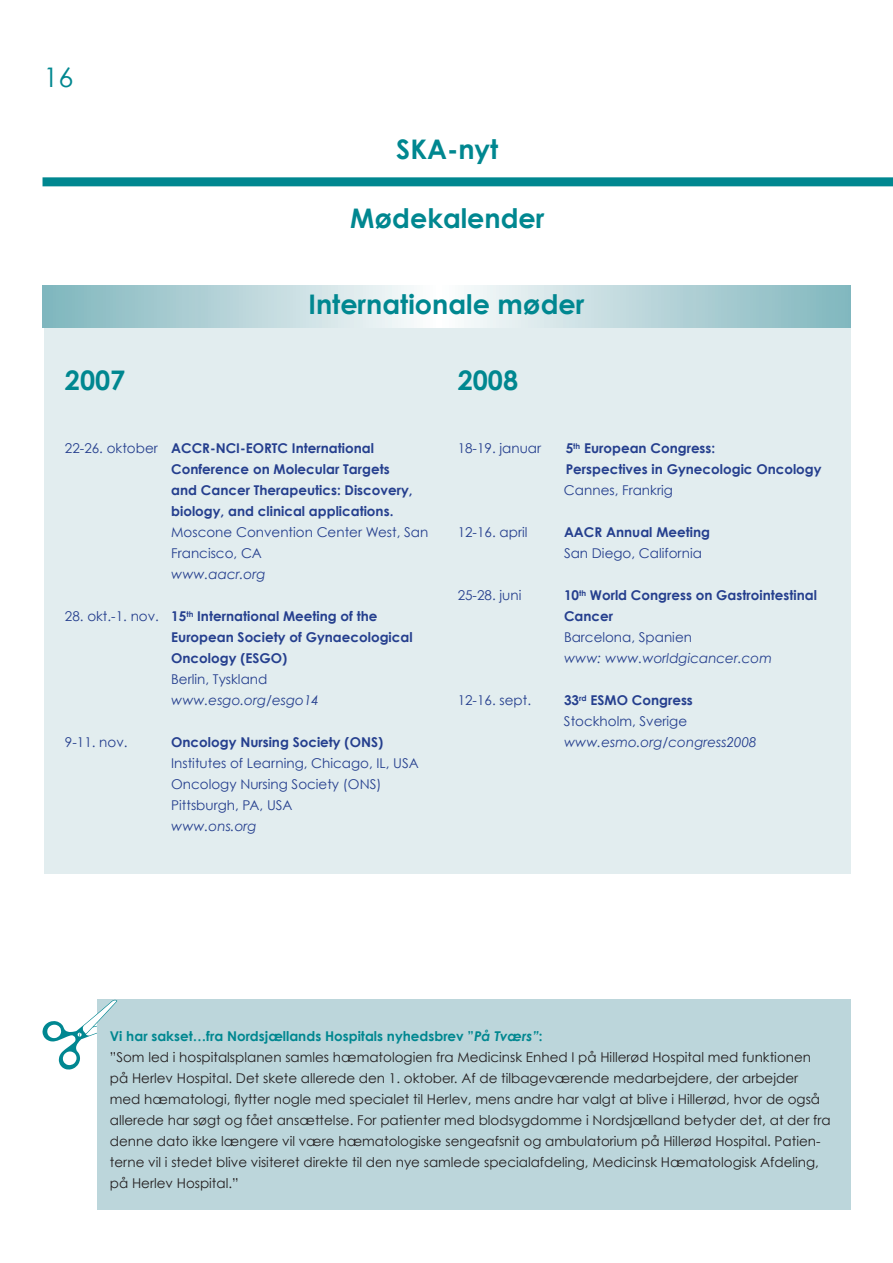
<style>
.page{position:relative;width:893px;height:1263px;background:#fff}
.page>*{position:absolute;margin:0;border:0;box-sizing:border-box;transform-origin:0 0}
.t1{font:700 27px "Century Gothic";color:#008790}
.t2{font:27px "Century Gothic";color:#008790}
.t3{font:13.5px/21px "Century Gothic";color:#231f20}
.t4{font:700 13.5px/21px "Century Gothic";color:#253f8e}
.t5{font:13.5px/21px "Century Gothic";color:#253f8e}
.t6{font:italic 13.5px "Century Gothic";color:#253f8e}
.s1{font-weight:400}
.s2{font-weight:700}
.s3{font-weight:700;color:#008790}
.s4{font-weight:700;font-style:italic;color:#008790}
</style>
<div class="page">
<div style="left:43px;top:177px;width:850px;height:9px;background:#008790"></div>
<div style="left:97px;top:1000px;width:753px;height:210px;background:#bcd6db"></div>
<svg style="left:43px;top:1000px;width:74px;height:69px"></svg>
<div style="left:44px;top:327px;width:806px;height:546px;background:#e2edef"></div>
<svg style="left:43px;top:285px;width:807px;height:42px;background:#bcd8dc"></svg>
<h1 class="t2" style="left:44px;top:61px;width:31px">16</h1>
<h1 class="t1" style="left:65px;top:363px;width:62px">2007</h1>
<h1 class="t1" style="left:396px;top:132px;width:104px">SKA-nyt</h1>
<h1 class="t1" style="left:350px;top:201px;width:196px">Mødekalender</h1>
<h1 class="t1" style="left:308px;top:287px;width:277px">Internationale møder</h1>
<h1 class="t1" style="left:458px;top:363px;width:62px">2008</h1>
<p class="t4" style="left:171px;top:437px;width:243px;text-indent:-106px"><span class="s1">22-26. oktober</span> ACCR-NCI-EORTC International Conference on Molecular Targets and Cancer Therapeutics: Discovery, biology, and clinical applications.</p>
<p class="t5" style="left:171px;top:521px;width:259px">Moscone Convention Center West, San<br>Francisco, CA</p>
<p class="t6" style="left:171px;top:566px;width:96px">www.aacr.org</p>
<p class="t4" style="left:171px;top:605px;width:243px;text-indent:-106px"><span class="s1">28. okt.-1. nov.</span> 15<sup>th</sup> International Meeting of the<br>European Society of Gynaecological<br>Oncology (ESGO)</p>
<p class="t5" style="left:171px;top:668px;width:98px">Berlin, Tyskland</p>
<p class="t6" style="left:171px;top:692px;width:149px">www.esgo.org/esgo14</p>
<p class="t5" style="left:65px;top:731px;width:64px">9-11. nov.</p>
<p class="t4" style="left:171px;top:731px;width:213px">Oncology Nursing Society (ONS)</p>
<p class="t5" style="left:171px;top:752px;width:249px">Institutes of Learning, Chicago, IL, USA<br>Oncology Nursing Society (ONS)<br>Pittsburgh, PA, USA</p>
<p class="t6" style="left:171px;top:818px;width:87px">www.ons.org</p>
<p class="t5" style="left:458px;top:437px;width:85px">18-19. januar</p>
<p class="t4" style="left:566px;top:437px;width:257px">5<sup>th</sup> European Congress:<br>Perspectives in Gynecologic Oncology</p>
<p class="t5" style="left:564px;top:479px;width:110px">Cannes, Frankrig</p>
<p class="t5" style="left:458px;top:521px;width:71px">12-16. april</p>
<p class="t4" style="left:564px;top:521px;width:148px">AACR Annual Meeting</p>
<p class="t5" style="left:564px;top:542px;width:140px">San Diego, California</p>
<p class="t5" style="left:458px;top:584px;width:65px">25-28. juni</p>
<p class="t4" style="left:564px;top:584px;width:255px">10<sup>th</sup> World Congress on Gastrointestinal<br>Cancer</p>
<p class="t5" style="left:564px;top:626px;width:130px">Barcelona, Spanien</p>
<p class="t6" style="left:564px;top:650px;width:210px">www: www.worldgicancer.com</p>
<p class="t5" style="left:458px;top:689px;width:75px">12-16. sept.</p>
<p class="t5" style="left:564px;top:689px;width:130px"><span class="s2">33</span><sup>rd</sup> <span class="s2">ESMO Congress<br></span>Stockholm, Sverige</p>
<p class="t6" style="left:564px;top:734px;width:194px">www.esmo.org/congress2008</p>
<p class="t3" style="left:110px;top:1025px;width:722px"><span class="s3">Vi har sakset…fra Nordsjællands Hospitals nyhedsbrev ”</span><span class="s4">På Tværs”</span><span class="s3">:<br></span>”Som led i hospitalsplanen samles hæmatologien fra Medicinsk Enhed I på Hillerød Hospital med funktionen på Herlev Hospital. Det skete allerede den 1. oktober. Af de tilbageværende medarbejdere, der arbejder med hæmatologi, flytter nogle med specialet til Herlev, mens andre har valgt at blive i Hillerød, hvor de også allerede har søgt og fået ansættelse. For patienter med blodsygdomme i Nordsjælland betyder det, at der fra denne dato ikke længere vil være hæmatologiske sengeafsnit og ambulatorium på Hillerød Hospital. Patien&shy;terne vil i stedet blive visiteret direkte til den nye samlede specialafdeling, Medicinsk Hæmatologisk Afdeling, på Herlev Hospital.”</p>
</div>
